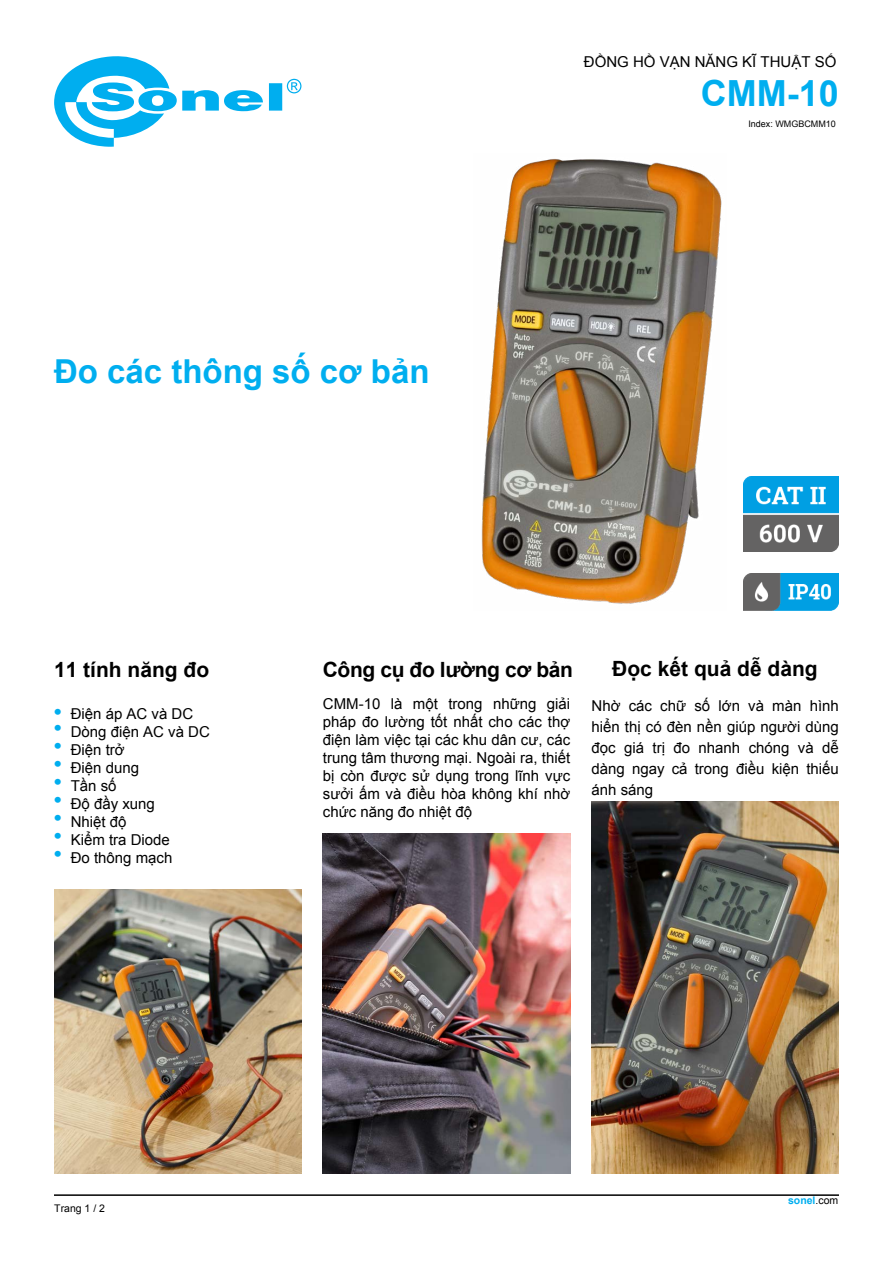
<style>
.page{position:relative;width:893px;height:1263px;background:#fff}
.page>*{position:absolute;margin:0;border:0;box-sizing:border-box;transform-origin:0 0}
.t1{font:700 36px "Arial";color:#00aeef}
.t2{font:700 33px "Arial";color:#00aeef}
.t3{font:700 21px "Arial";color:#000}
.t4{font:700 21px "Arial";letter-spacing:-.02em;color:#000}
.t5{font:700 21px/18px "Arial";color:#00aeef;text-align:justify}
.t6{font:15px/18px "Arial";color:#000;text-align:justify}
.t7{font:700 10.5px "Arial";color:#00aeef}
.t8{font:10.5px "Arial";color:#000}
.t9{font:9px "Arial";color:#000}
.s1{font-weight:700;font-size:21px;color:#00aeef}
.s2{font-weight:400;color:#000}
</style>
<div class="page">
<hr style="left:54px;top:1194px;width:785px;height:2px;background:#000">
<img style="left:481px;top:159px;width:241px;height:445px">
<svg style="left:54px;top:56px;width:247px;height:91px"></svg>
<img style="left:743px;top:476px;width:96px;height:76px">
<img style="left:743px;top:573px;width:96px;height:38px">
<img style="left:323px;top:834px;width:247px;height:339px">
<img style="left:591px;top:802px;width:248px;height:371px">
<img style="left:54px;top:889px;width:247px;height:284px">
<h2 class="t2" style="left:54px;top:348px;width:377px">Đo các thông số cơ bản</h2>
<p class="t6" style="left:584px;top:52px;width:254px">ĐỒNG HỒ VẠN NĂNG KĨ THUẬT SỐ</p>
<h1 class="t1" style="left:701px;top:69px;width:139px">CMM-10</h1>
<p class="t9" style="left:748px;top:118px;width:89px">Index: WMGBCMM10</p>
<h3 class="t3" style="left:54px;top:654px;width:157px">11 tính năng đo</h3>
<p class="t6" style="left:71px;top:704px;width:141px;text-align:left;text-indent:-17px"><span class="s1">•</span> Điện áp AC và DC<br>Dòng điện AC và DC<br>Điện trở<br>Điện dung<br>Tần số<br>Độ đầy xung<br>Nhiệt độ<br>Kiểm tra Diode<br>Đo thông mạch</p>
<h3 class="t5" style="left:54px;top:719px;width:9px">• • • • • • • •</h3>
<h3 class="t4" style="left:323px;top:654px;width:252px">Công cụ đo lường cơ bản</h3>
<p class="t6" style="left:323px;top:695px;width:249px">CMM-10 là một trong những giải pháp đo lường tốt nhất cho các thợ điện làm việc tại các khu dân cư, các trung tâm thương mại. Ngoài ra, thiết bị còn được sử dụng trong lĩnh vực sưởi ấm và điều hòa không khí nhờ chức năng đo nhiệt độ</p>
<h3 class="t3" style="left:612px;top:654px;width:207px">Đọc kết quả dễ dàng</h3>
<p class="t6" style="left:591px;top:695px;width:249px;line-height:21px">Nhờ các chữ số lớn và màn hình hiển thị có đèn nền giúp người dùng đọc giá trị đo nhanh chóng và dễ dàng ngay cả trong điều kiện thiếu ánh sáng</p>
<p class="t8" style="left:54px;top:1201px;width:52px">Trang 1 / 2</p>
<p class="t7" style="left:788px;top:1193px;width:52px">sonel<span class="s2">.com</span></p>
</div>
